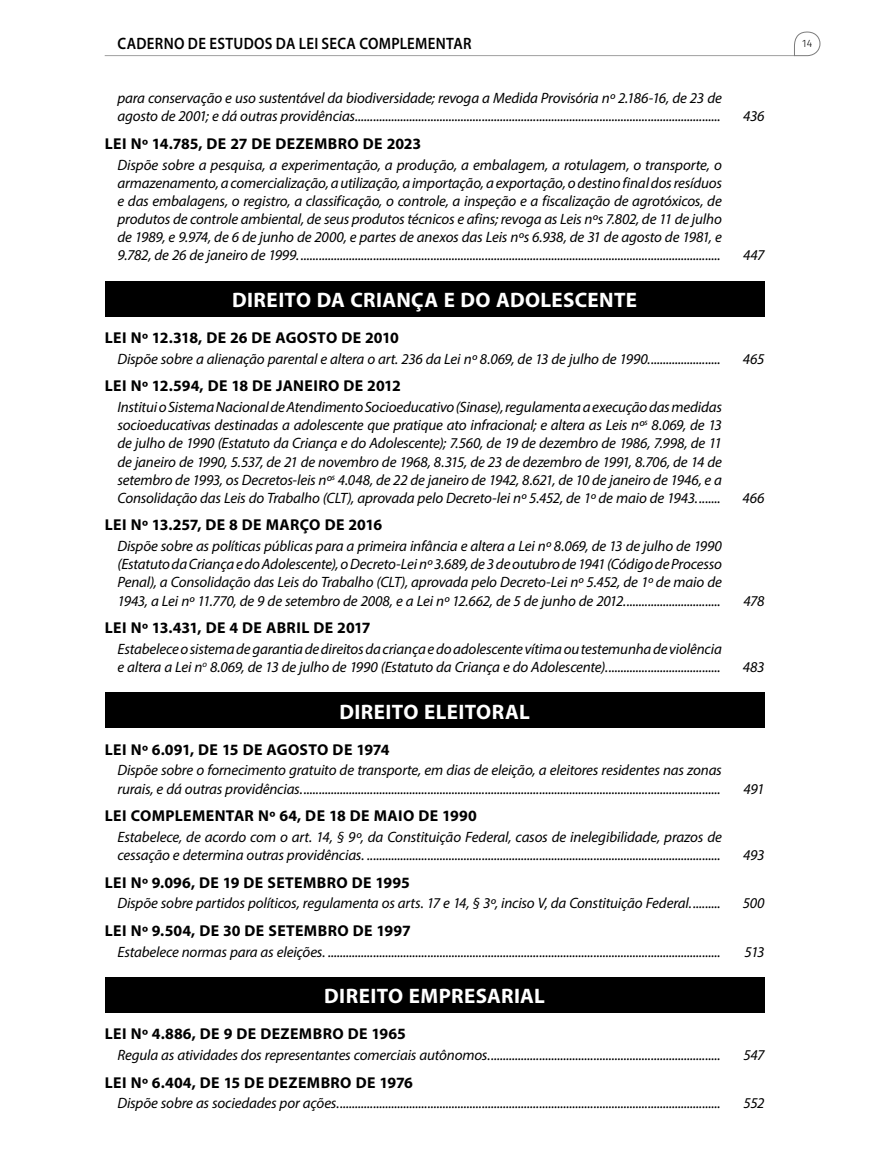
<style>
.page{position:relative;width:870px;height:1170px;background:#fff}
.page>*{position:absolute;margin:0;border:0;box-sizing:border-box;transform-origin:0 0}
.t1{font:700 21px "Myriad Pro";letter-spacing:.02em;color:#fff}
.t2{font:600 16.5px "Myriad Pro";letter-spacing:.02em;color:#000;scale:.9 1}
.t3{font:700 15.75px "Myriad Pro";letter-spacing:.02em;color:#000}
.t4{font:italic 15px/18.1px "Myriad Pro";letter-spacing:-.01em;color:#000}
.t5{font:300 10.65px "Fira Sans";color:#000}
</style>
<div class="page">
<hr style="left:105px;top:55px;width:688px;height:1px;background:#9f9f9f">
<svg style="left:793px;top:32px;width:26px;height:24px"></svg>
<div style="left:105px;top:281px;width:659px;height:35px;background:#000"></div>
<div style="left:105px;top:692px;width:659px;height:36px;background:#000"></div>
<div style="left:105px;top:977px;width:659px;height:36px;background:#000"></div>
<p class="t2" style="left:118px;top:33px;width:394px">CADERNO DE ESTUDOS DA LEI SECA COMPLEMENTAR</p>
<p class="t5" style="left:801px;top:36px;width:11px">14</p>
<p class="t4" style="left:117px;top:89px;width:605px">para conservação e uso sustentável da biodiversidade; revoga a Medida Provisória nº 2.186-16, de 23 de agosto de 2001; e dá outras providências.........................................................................................................................</p>
<p class="t3" style="left:105px;top:133px;width:318px">LEI Nº 14.785, DE 27 DE DEZEMBRO DE 2023</p>
<p class="t4" style="left:117px;top:155px;width:605px;text-align:justify">Dispõe sobre a pesquisa, a experimentação, a produção, a embalagem, a rotulagem, o transporte, o armazenamento, a comercialização, a utilização, a importação, a exportação, o destino final dos resíduos e das embalagens, o registro, a classificação, o controle, a inspeção e a fiscalização de agrotóxicos, de produtos de controle ambiental, de seus produtos técnicos e afins; revoga as Leis nºs 7.802, de 11 de julho de 1989, e 9.974, de 6 de junho de 2000, e partes de anexos das Leis nºs 6.938, de 31 de agosto de 1981, e 9.782, de 26 de janeiro de 1999. ...........................................................................................................................................</p>
<p class="t4" style="left:742px;top:107px;width:23px">436</p>
<p class="t4" style="left:742px;top:246px;width:23px">447</p>
<p class="t1" style="left:232px;top:286px;width:406px">DIREITO DA CRIANÇA E DO ADOLESCENTE</p>
<p class="t3" style="left:105px;top:327px;width:295px">LEI Nº 12.318, DE 26 DE AGOSTO DE 2010</p>
<p class="t4" style="left:117px;top:349px;width:604px">Dispõe sobre a alienação parental e altera o art. 236 da Lei nº 8.069, de 13 de julho de 1990........................</p>
<p class="t4" style="left:742px;top:349px;width:23px">465</p>
<p class="t3" style="left:105px;top:376px;width:297px">LEI Nº 12.594, DE 18 DE JANEIRO DE 2012</p>
<p class="t4" style="left:117px;top:398px;width:605px;text-align:justify">Institui o Sistema Nacional de Atendimento Socioeducativo (Sinase), regulamenta a execução das medidas socioeducativas destinadas a adolescente que pratique ato infracional; e altera as Leis nº<sup>s</sup> 8.069, de 13 de julho de 1990 (Estatuto da Criança e do Adolescente); 7.560, de 19 de dezembro de 1986, 7.998, de 11 de janeiro de 1990, 5.537, de 21 de novembro de 1968, 8.315, de 23 de dezembro de 1991, 8.706, de 14 de setembro de 1993, os Decretos-leis nº<sup>s</sup> 4.048, de 22 de janeiro de 1942, 8.621, de 10 de janeiro de 1946, e a Consolidação das Leis do Trabalho (CLT), aprovada pelo Decreto-lei nº 5.452, de 1º de maio de 1943........</p>
<p class="t4" style="left:742px;top:488px;width:23px">466</p>
<p class="t3" style="left:105px;top:515px;width:279px">LEI Nº 13.257, DE 8 DE MARÇO DE 2016</p>
<p class="t4" style="left:117px;top:537px;width:605px;text-align:justify">Dispõe sobre as políticas públicas para a primeira infância e altera a Lei nº 8.069, de 13 de julho de 1990 (Estatuto da Criança e do Adolescente), o Decreto-Lei nº 3.689, de 3 de outubro de 1941 (Código de Processo Penal), a Consolidação das Leis do Trabalho (CLT), aprovada pelo Decreto-Lei nº 5.452, de 1º de maio de 1943, a Lei nº 11.770, de 9 de setembro de 2008, e a Lei nº 12.662, de 5 de junho de 2012................................</p>
<p class="t3" style="left:105px;top:617px;width:267px">LEI Nº 13.431, DE 4 DE ABRIL DE 2017</p>
<p class="t4" style="left:117px;top:639px;width:605px">Estabelece o sistema de garantia de direitos da criança e do adolescente vítima ou testemunha de violência e altera a Lei n<sup>o</sup> 8.069, de 13 de julho de 1990 (Estatuto da Criança e do Adolescente)......................................</p>
<p class="t1" style="left:339px;top:698px;width:192px">DIREITO ELEITORAL</p>
<p class="t3" style="left:105px;top:739px;width:286px">LEI Nº 6.091, DE 15 DE AGOSTO DE 1974</p>
<p class="t4" style="left:117px;top:761px;width:605px">Dispõe sobre o fornecimento gratuito de transporte, em dias de eleição, a eleitores residentes nas zonas rurais, e dá outras providências...........................................................................................................................................</p>
<p class="t3" style="left:105px;top:805px;width:373px">LEI COMPLEMENTAR Nº 64, DE 18 DE MAIO DE 1990</p>
<p class="t4" style="left:117px;top:827px;width:605px">Estabelece, de acordo com o art. 14, § 9º, da Constituição Federal, casos de inelegibilidade, prazos de cessação e determina outras providências. .....................................................................................................................</p>
<p class="t4" style="left:743px;top:591px;width:22px">478</p>
<p class="t4" style="left:742px;top:658px;width:23px">483</p>
<p class="t4" style="left:743px;top:779px;width:22px">491</p>
<p class="t4" style="left:742px;top:846px;width:23px">493</p>
<p class="t3" style="left:105px;top:872px;width:306px">LEI Nº 9.096, DE 19 DE SETEMBRO DE 1995</p>
<p class="t4" style="left:117px;top:894px;width:604px">Dispõe sobre partidos políticos, regulamenta os arts. 17 e 14, § 3º, inciso V, da Constituição Federal..........</p>
<p class="t4" style="left:742px;top:894px;width:23px">500</p>
<p class="t3" style="left:105px;top:920px;width:307px">LEI Nº 9.504, DE 30 DE SETEMBRO DE 1997</p>
<p class="t4" style="left:117px;top:942px;width:604px">Estabelece normas para as eleições. ..................................................................................................................................</p>
<p class="t4" style="left:744px;top:942px;width:21px">513</p>
<p class="t1" style="left:324px;top:982px;width:222px">DIREITO EMPRESARIAL</p>
<p class="t3" style="left:105px;top:1024px;width:302px">LEI Nº 4.886, DE 9 DE DEZEMBRO DE 1965</p>
<p class="t4" style="left:117px;top:1045px;width:604px">Regula as atividades dos representantes comerciais autônomos.............................................................................</p>
<p class="t4" style="left:743px;top:1045px;width:23px">547</p>
<p class="t3" style="left:105px;top:1072px;width:309px">LEI Nº 6.404, DE 15 DE DEZEMBRO DE 1976</p>
<p class="t4" style="left:117px;top:1094px;width:604px">Dispõe sobre as sociedades por ações...............................................................................................................................</p>
<p class="t4" style="left:743px;top:1094px;width:22px">552</p>
</div>
